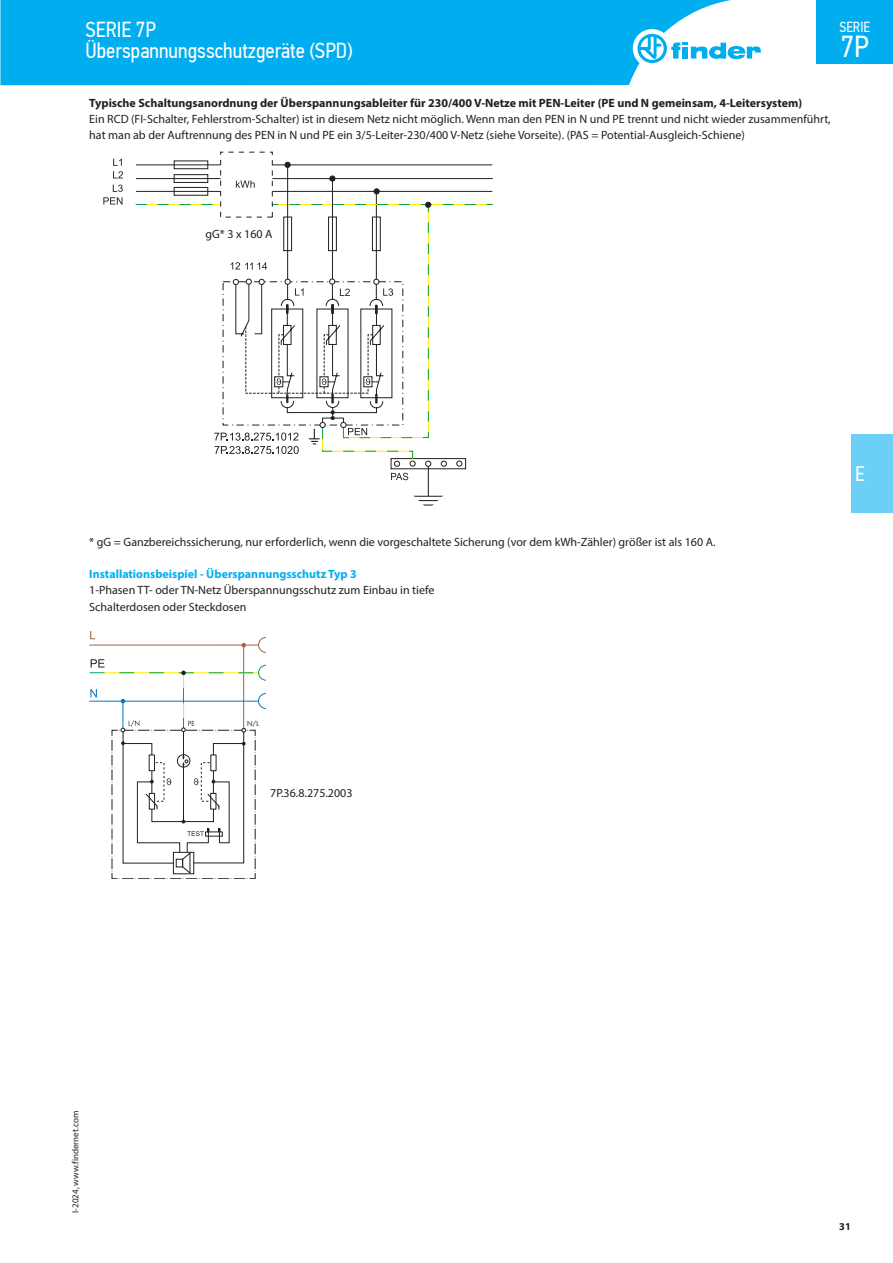
<style>
.page{position:relative;width:893px;height:1263px;background:#fff}
.page>*{position:absolute;margin:0;border:0;box-sizing:border-box;transform-origin:0 0}
.t1{font:30.3px "PF Din Text Cond Pro";color:#fff}
.t2{font:21.75px/21px "PF Din Text Cond Pro";color:#fff}
.t3{font:21px "PF Din Text Cond Pro";color:#fff}
.t4{font:14.55px "PF Din Text Cond Pro";color:#fff}
.t5{font:12px/16.2px "Myriad Pro";color:#231f20}
.t6{font:700 12px "Myriad Pro";color:#231f20}
.t7{font:700 12px "Myriad Pro";color:#00aeef}
.t8{font:700 10.5px "Myriad Pro";color:#231f20}
.t9{font:9px "Myriad Pro";color:#231f20}
.t10{font:6.6px "Futura Std";color:#231f20}
</style>
<div class="page">
<div style="left:851px;top:434px;width:42px;height:78px;background:#6bcff6"></div>
<div style="left:0;top:0;width:731px;height:85px;background:#00aeef"></div>
<div style="left:633px;top:29px;width:38px;height:39px;background:#fff;border-radius:50%"></div>
<svg style="left:637px;top:34px;width:124px;height:29px"></svg>
<div style="left:816px;top:0;width:77px;height:64px;background:#00aeef"></div>
<svg style="left:391px;top:473px;width:17px;height:7px"></svg>
<svg style="left:391px;top:467px;width:75px;height:2px"></svg>
<svg style="left:113px;top:159px;width:10px;height:19px"></svg>
<svg style="left:103px;top:185px;width:20px;height:19px"></svg>
<svg style="left:413px;top:495px;width:31px;height:11px"></svg>
<hr style="left:428px;top:466px;width:1px;height:30px;background:#231f20">
<svg style="left:136px;top:160px;width:357px;height:307px"></svg>
<hr style="left:89px;top:645px;width:170px;height:1px;background:#a65d4a">
<hr style="left:89px;top:701px;width:170px;height:1px;background:#007ac2">
<hr style="left:243px;top:645px;width:1px;height:83px;background:#a65d4a">
<svg style="left:90px;top:631px;width:5px;height:8px"></svg>
<svg style="left:258px;top:637px;width:8px;height:16px"></svg>
<svg style="left:241px;top:643px;width:5px;height:4px"></svg>
<svg style="left:90px;top:659px;width:176px;height:220px"></svg>
<h2 class="t2" style="left:85px;top:19px;width:269px">SERIE 7P<br>Überspannungsschutzgeräte (SPD)</h2>
<p class="t6" style="left:89px;top:95px;width:714px">Typische Schaltungsanordnung der Überspannungsableiter für 230/400 V-Netze mit PEN-Leiter (PE und N gemeinsam, 4-Leitersystem)</p>
<p class="t5" style="left:89px;top:111px;width:743px">Ein RCD (FI-Schalter, Fehlerstrom-Schalter) ist in diesem Netz nicht möglich. Wenn man den PEN in N und PE trennt und nicht wieder zusammenführt, hat man ab der Auftrennung des PEN in N und PE ein 3/5-Leiter-230/400 V-Netz (siehe Vorseite). (PAS = Potential-Ausgleich-Schiene)</p>
<p class="t4" style="left:839px;top:19px;width:32px">SERIE</p>
<h1 class="t1" style="left:841px;top:28px;width:30px">7P</h1>
<p class="t5" style="left:205px;top:226px;width:69px">gG* 3 x 160 A</p>
<p class="t5" style="left:89px;top:533px;width:628px">* gG = Ganzbereichssicherung, nur erforderlich, wenn die vorgeschaltete Sicherung (vor dem kWh-Zähler) größer ist als 160 A.</p>
<p class="t7" style="left:89px;top:566px;width:269px">Installationsbeispiel - Überspannungsschutz Typ 3</p>
<p class="t5" style="left:89px;top:582px;width:347px">1-Phasen TT- oder TN-Netz Überspannungsschutz zum Einbau in tiefe<br>Schalterdosen oder Steckdosen</p>
<p class="t10" style="left:247px;top:719px;width:13px">N/L</p>
<p class="t5" style="left:270px;top:785px;width:84px">7P.36.8.275.2003</p>
<h3 class="t3" style="left:855px;top:461px;width:11px">E</h3>
<p class="t9" style="left:70px;top:1213px;width:103px;rotate:-90deg">I-2024, www.findernet.com</p>
<p class="t8" style="left:839px;top:1219px;width:13px">31</p>
</div>
